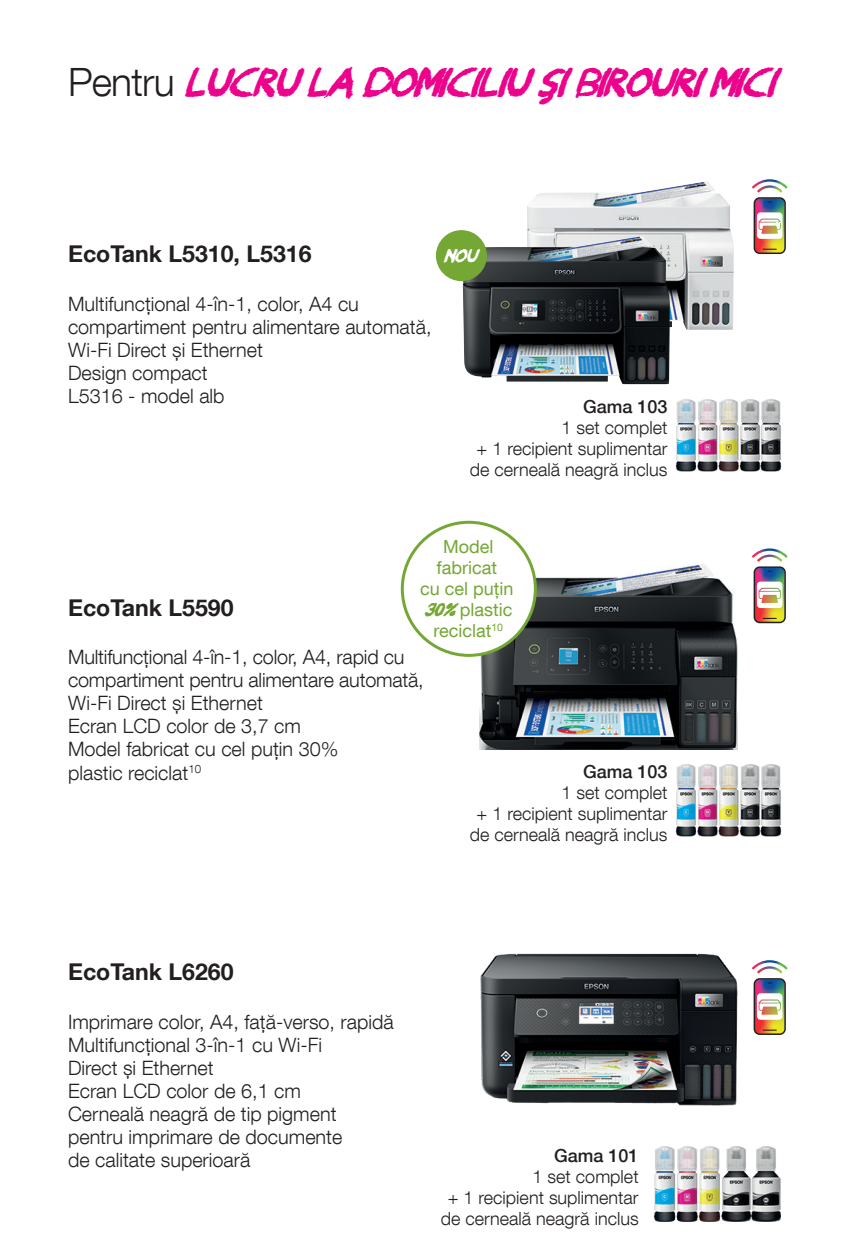
<style>
.page{position:relative;width:842px;height:1259px;background:#fff}
.page>*{position:absolute;margin:0;border:0;box-sizing:border-box;transform-origin:0 0}
.t1{font:italic 700 39px "paintbrushdd";letter-spacing:-.02em;color:#ed028c}
.t2{font:700 23.1px "Helvetica Neue LT Com";color:#231f20}
.t3{font:300 19.8px/23.1px "Helvetica Neue LT Com";color:#231f20}
.t4{font:300 18px/21px "Helvetica Neue LT Com";color:#231f20;text-align:center}
.t5{font:18px/21px "Helvetica Neue LT Com";color:#74a733;text-align:center}
.t6{font:500 18px "Helvetica Neue LT Com";color:#231f20}
.t7{font:italic 700 18px "paintbrushdd";color:#fff}
.s1{font-family:"Helvetica Neue LT Com";font-weight:300;font-style:normal;color:#231f20}
.s2{font-family:"paintbrushdd";font-weight:700;font-style:italic}
</style>
<div class="page">
<img style="left:527px;top:181px;width:207px;height:149px">
<img style="left:480px;top:953px;width:258px;height:153px">
<img style="left:653px;top:1146px;width:98px;height:76px">
<img style="left:675px;top:764px;width:84px;height:73px">
<img style="left:675px;top:399px;width:84px;height:73px">
<img style="left:759px;top:764px;width:23px;height:73px">
<img style="left:759px;top:399px;width:23px;height:73px">
<img style="left:751px;top:1146px;width:30px;height:76px">
<img style="left:463px;top:235px;width:207px;height:149px">
<div style="left:436px;top:230px;width:51px;height:51px;background:#74a733;border-radius:50%"></div>
<img style="left:479px;top:564px;width:258px;height:185px">
<img style="left:752px;top:179px;width:35px;height:75px">
<img style="left:752px;top:960px;width:35px;height:75px">
<img style="left:752px;top:548px;width:35px;height:75px">
<div style="left:402px;top:522px;width:133px;height:133px;background:#fff;border-radius:50%"></div>
<div style="left:401px;top:521px;width:136px;height:136px;border:3px solid #74a733;border-radius:50%"></div>
<h2 class="t1" style="left:68px;top:52px;width:707px"><span class="s1">Pentru</span> LUCRU LA DOMICILIU ȘI BIROURI MICI</h2>
<p class="t2" style="left:68px;top:239px;width:245px">EcoTank L5310, L5316</p>
<p class="t3" style="left:68px;top:292px;width:365px">Multifuncțional 4-în-1, color, A4 cu compartiment pentru alimentare automată,</p>
<p class="t3" style="left:68px;top:338px;width:196px">Wi-Fi Direct și Ethernet</p>
<p class="t3" style="left:68px;top:361px;width:141px">Design compact</p>
<p class="t3" style="left:68px;top:384px;width:158px">L5316 - model alb</p>
<h2 class="t7" style="left:443px;top:242px;width:35px">NOU</h2>
<p class="t6" style="left:583px;top:396px;width:86px">Gama 103</p>
<p class="t4" style="left:561px;top:417px;width:108px">1 set complet</p>
<p class="t4" style="left:470px;top:438px;width:199px">+ 1 recipient suplimentar de cerneală neagră inclus</p>
<h2 class="t5" style="left:420px;top:536px;width:95px">Model fabricat<br>cu cel puțin<br><span class="s2">30%</span> plastic reciclat<sup>10</sup></h2>
<p class="t2" style="left:68px;top:593px;width:167px">EcoTank L5590</p>
<p class="t3" style="left:68px;top:645px;width:357px">Multifuncțional 4-în-1, color, A4, rapid cu compartiment pentru alimentare automată,</p>
<p class="t3" style="left:68px;top:691px;width:196px">Wi-Fi Direct și Ethernet</p>
<p class="t3" style="left:68px;top:714px;width:234px">Ecran LCD color de 3,7 cm</p>
<p class="t3" style="left:68px;top:737px;width:272px">Model fabricat cu cel puțin 30%</p>
<p class="t3" style="left:68px;top:760px;width:135px">plastic reciclat<sup>10</sup></p>
<p class="t6" style="left:583px;top:761px;width:86px">Gama 103</p>
<p class="t4" style="left:561px;top:782px;width:108px">1 set complet</p>
<p class="t4" style="left:470px;top:803px;width:199px">+ 1 recipient suplimentar de cerneală neagră inclus</p>
<p class="t2" style="left:68px;top:957px;width:167px">EcoTank L6260</p>
<p class="t3" style="left:68px;top:1009px;width:327px">Imprimare color, A4, față-verso, rapidă</p>
<p class="t3" style="left:68px;top:1032px;width:256px">Multifuncțional 3-în-1 cu Wi-Fi</p>
<p class="t3" style="left:68px;top:1055px;width:147px">Direct și Ethernet</p>
<p class="t3" style="left:68px;top:1079px;width:234px">Ecran LCD color de 6,1 cm</p>
<p class="t3" style="left:68px;top:1102px;width:276px">Cerneală neagră de tip pigment pentru imprimare de documente de calitate superioară</p>
<p class="t6" style="left:554px;top:1144px;width:86px">Gama 101</p>
<p class="t4" style="left:533px;top:1165px;width:108px">1 set complet</p>
<p class="t4" style="left:441px;top:1186px;width:199px">+ 1 recipient suplimentar de cerneală neagră inclus</p>
</div>
